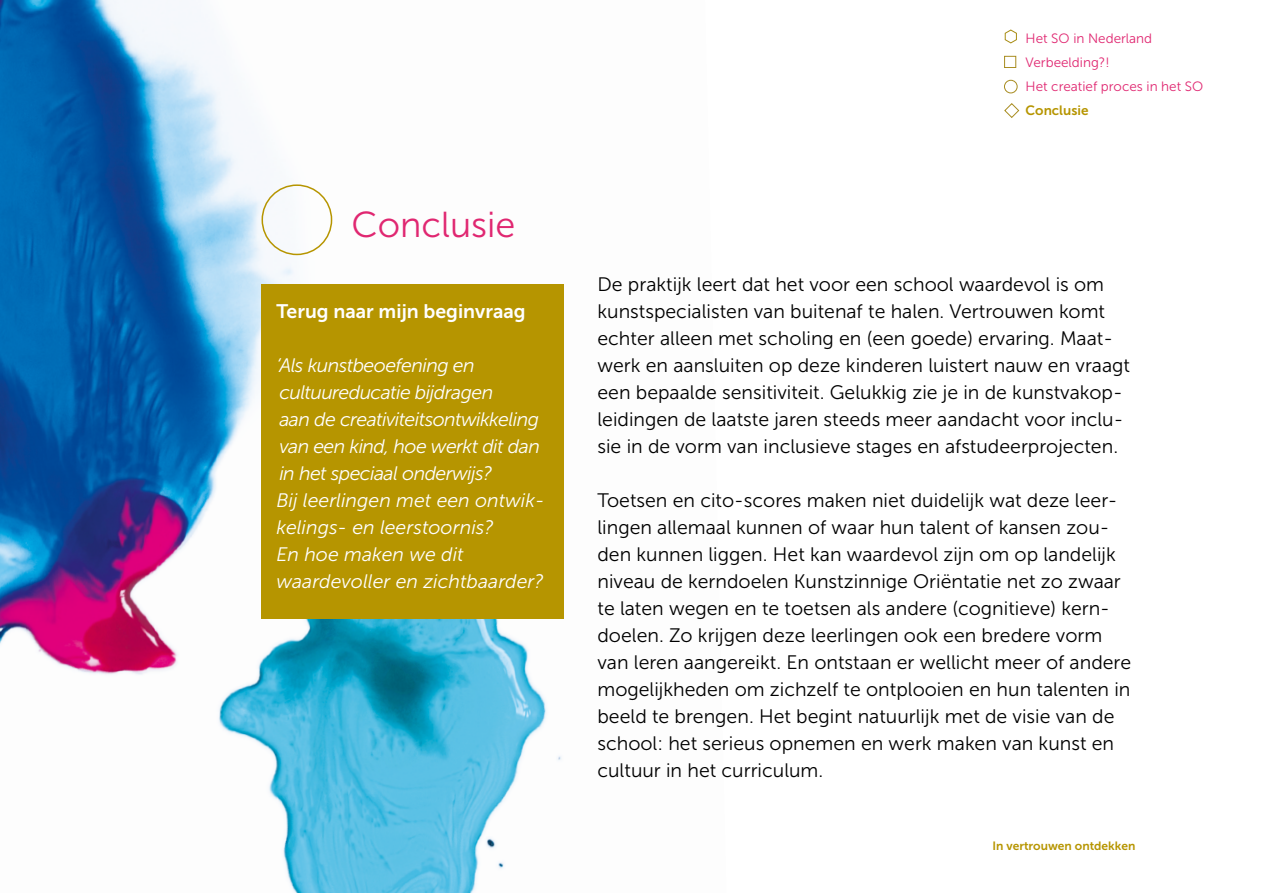
<style>
.page{position:relative;width:1263px;height:893px;background:#fff}
.page>*{position:absolute;margin:0;border:0;box-sizing:border-box;transform-origin:0 0}
.t1{font:36px "Museo Sans 300";color:#e02771}
.t2{font:19.5px/27px "Museo Sans 300";color:#000}
.t3{font:italic 19.5px/27px "Museo Sans 300";letter-spacing:-.03em;color:#fff}
.t4{font:19.5px "Museo Sans 700";color:#fff}
.t5{font:13.5px/24px "Museo Sans 300";color:#e02771}
.t6{font:13.5px "Museo Sans 700";color:#b69500}
.t7{font:12px "Museo Sans 700";color:#b69500}
</style>
<div class="page">
<img style="left:0;top:0;width:564px;height:893px">
<svg style="left:1004px;top:103px;width:15px;height:15px"></svg>
<svg style="left:1004px;top:29px;width:13px;height:39px"></svg>
<div style="left:1004px;top:80px;width:13px;height:13px;border:1px solid #a88c20;border-radius:50%"></div>
<div style="left:261px;top:284px;width:303px;height:334px;background:#b69500"></div>
<div style="left:261px;top:184px;width:71px;height:71px;border:2px solid #b69500;border-radius:50%"></div>
<h1 class="t1" style="left:351px;top:205px;width:165px">Conclusie</h1>
<p class="t4" style="left:276px;top:301px;width:251px">Terug naar mijn beginvraag</p>
<p class="t3" style="left:276px;top:352px;width:270px">‘Als kunstbeoefening en cultuureducatie bijdragen<br>aan de creativiteitsontwikkeling van een kind, hoe werkt dit dan in het speciaal onderwijs?<br>Bij leerlingen met een ontwik&shy;kelings- en leerstoornis?<br>En hoe maken we dit waardevoller en zichtbaarder?</p>
<p class="t5" style="left:1025px;top:26px;width:179px">Het SO in Nederland<br>Verbeelding?!<br>Het creatief proces in het SO</p>
<p class="t6" style="left:1025px;top:103px;width:64px">Conclusie</p>
<p class="t2" style="left:597px;top:271px;width:534px">De praktijk leert dat het voor een school waardevol is om kunstspecialisten van buitenaf te halen. Vertrouwen komt echter alleen met scholing en (een goede) ervaring. Maat&shy;werk en aansluiten op deze kinderen luistert nauw en vraagt een bepaalde sensitiviteit. Gelukkig zie je in de kunstvakop&shy;leidingen de laatste jaren steeds meer aandacht voor inclu&shy;sie in de vorm van inclusieve stages en afstudeerprojecten.</p>
<p class="t2" style="left:597px;top:487px;width:535px">Toetsen en cito-scores maken niet duidelijk wat deze leer&shy;lingen allemaal kunnen of waar hun talent of kansen zou&shy;den kunnen liggen. Het kan waardevol zijn om op landelijk niveau de kerndoelen Kunstzinnige Oriëntatie net zo zwaar te laten wegen en te toetsen als andere (cognitieve) kern&shy;doelen. Zo krijgen deze leerlingen ook een bredere vorm van leren aangereikt. En ontstaan er wellicht meer of andere mogelijkheden om zichzelf te ontplooien en hun talenten in beeld te brengen. Het begint natuurlijk met de visie van de school: het serieus opnemen en werk maken van kunst en cultuur in het curriculum.</p>
<p class="t7" style="left:992px;top:839px;width:144px">In vertrouwen ontdekken</p>
</div>
